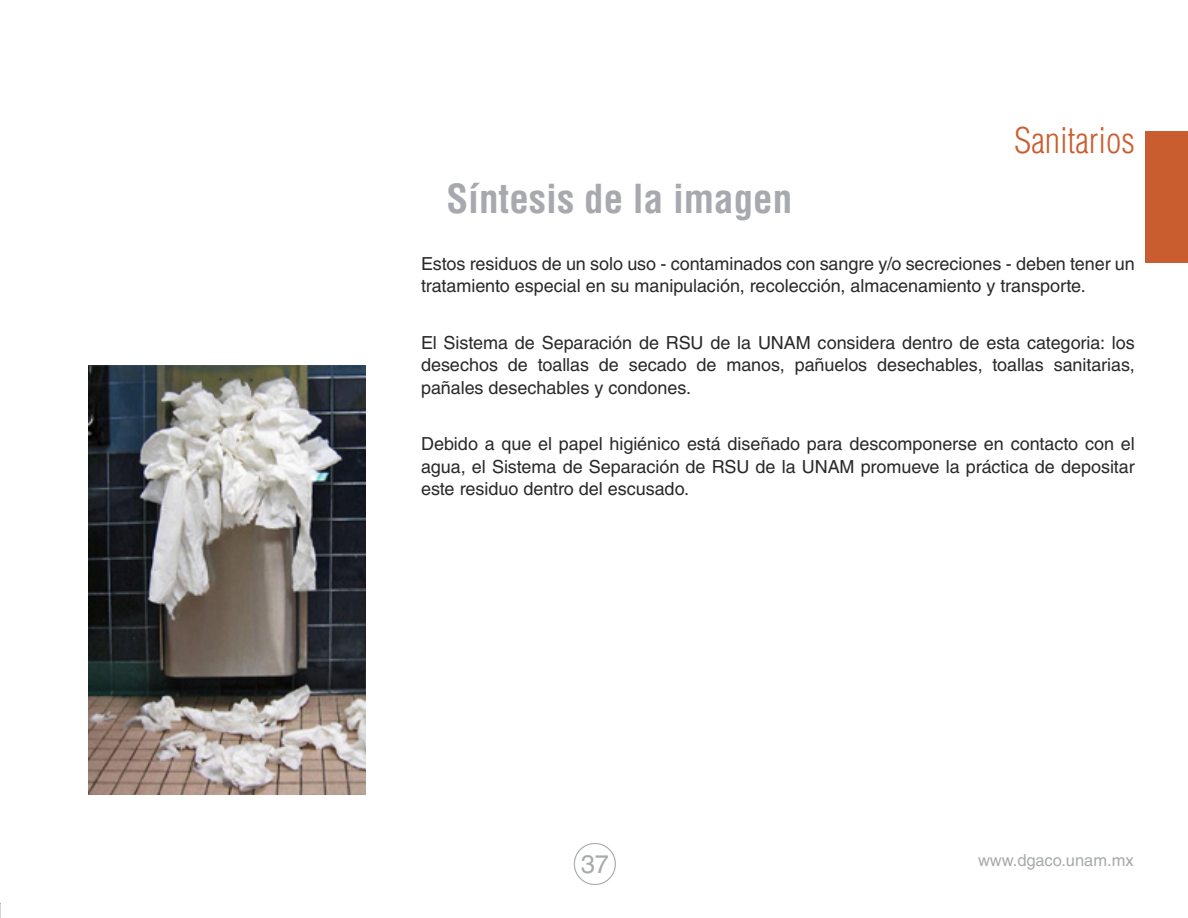
<style>
.page{position:relative;width:1188px;height:918px;background:#fff}
.page>*{position:absolute;margin:0;border:0;box-sizing:border-box;transform-origin:0 0}
.t1{font:700 condensed 39px "Helvetica LT Std";color:#a8a9ae}
.t2{font:300 condensed 34.5px "Helvetica LT Std";color:#ca5d2f}
.t3{font:25.5px "Helvetica LT Std";color:#a7aaaa}
.t4{font:18px/22.5px "Helvetica LT Std";letter-spacing:-.005em;color:#292929;text-align:justify}
.t5{font:16.5px "Helvetica LT Std";color:#a7aaaa}
</style>
<div class="page">
<div style="left:574px;top:843px;width:42px;height:42px;border:1px solid #a7aaaa;border-radius:50%"></div>
<svg style="left:0;top:902px;width:1px;height:16px"></svg>
<img style="left:88px;top:365px;width:277px;height:429px">
<div style="left:1145px;top:132px;width:43px;height:131px;background:#ca5d2f"></div>
<h2 class="t2" style="left:1014px;top:119px;width:122px">Sanitarios</h2>
<h1 class="t1" style="left:447px;top:174px;width:347px">Síntesis de la imagen</h1>
<p class="t4" style="left:421px;top:252px;width:715px">Estos residuos de un solo uso - contaminados con sangre y/o secreciones - deben tener un tratamiento especial en su manipulación, recolección, almacenamiento y transporte.</p>
<p class="t4" style="left:421px;top:331px;width:715px">El Sistema de Separación de RSU de la UNAM considera dentro de esta categoria: los desechos de toallas de secado de manos, pañuelos desechables, toallas sanitarias, pañales desechables y condones.</p>
<p class="t4" style="left:421px;top:433px;width:715px">Debido a que el papel higiénico está diseñado para descomponerse en contacto con el agua, el Sistema de Separación de RSU de la UNAM promueve la práctica de depositar este residuo dentro del escusado.</p>
<h3 class="t3" style="left:581px;top:849px;width:30px">37</h3>
<p class="t5" style="left:978px;top:851px;width:157px">www.dgaco.unam.mx</p>
</div>
